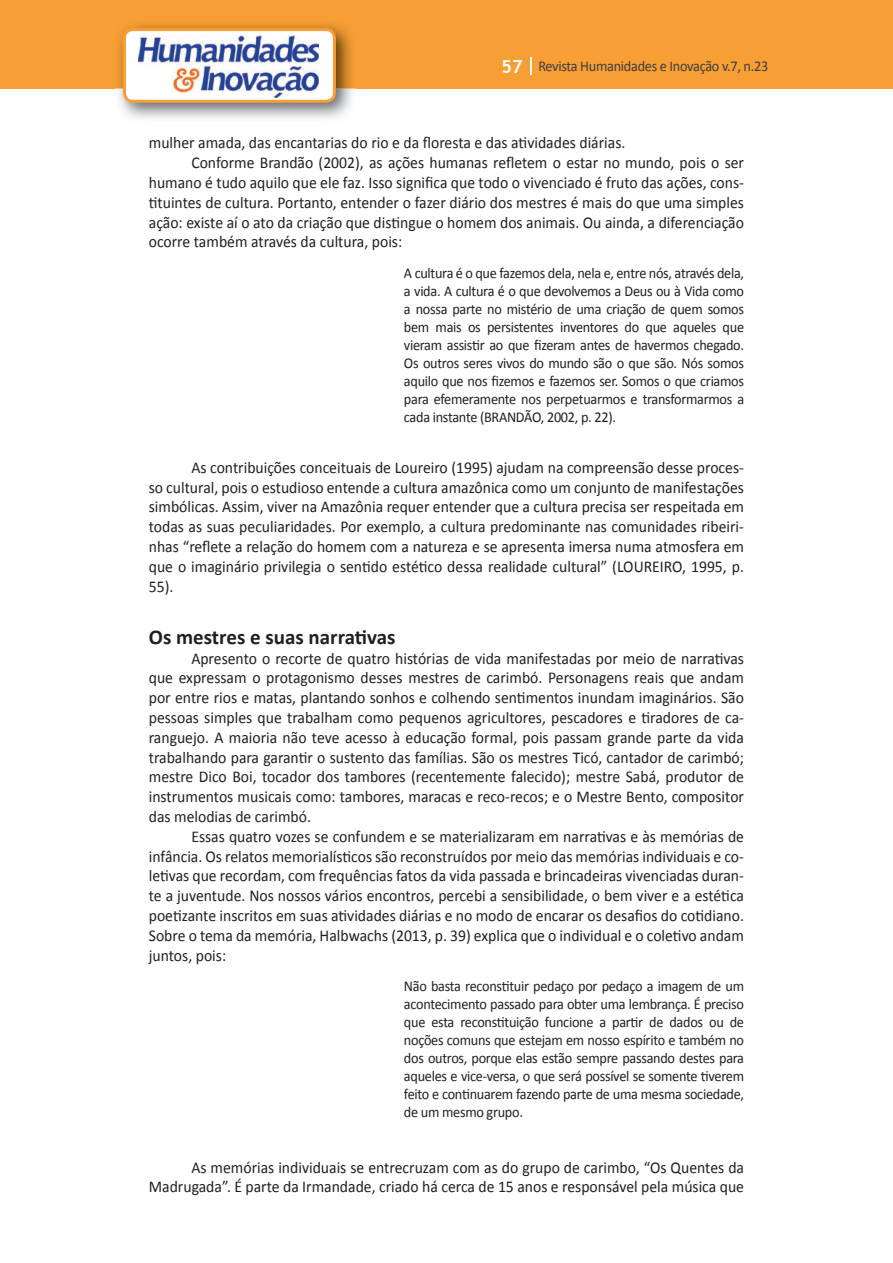
<style>
.page{position:relative;width:893px;height:1263px;background:#fff}
.page>*{position:absolute;margin:0;border:0;box-sizing:border-box;transform-origin:0 0}
.t1{font:700 21px "Calibri";color:#231f20}
.t2{font:16.5px/19.8px "Calibri";color:#231f20;text-align:justify;scale:.95 1}
.t3{font:15px/18px "Calibri";letter-spacing:-.02em;color:#231f20;text-align:justify;scale:.95 1}
.t4{font:15px "Calibri";letter-spacing:-.02em;color:#3e3e3f;scale:.95 1}
.s1{font-family:"Trebuchet MS";font-weight:700;font-size:18px;color:#fff}
</style>
<div class="page">
<div style="left:0;top:0;width:893px;height:88px;background:#f79e34"></div>
<svg style="left:530px;top:57px;width:2px;height:18px"></svg>
<img style="left:115px;top:24px;width:241px;height:95px">
<svg style="left:123px;top:28px;width:213px;height:75px"></svg>
<p class="t4" style="left:501px;top:57px;width:282px"><span class="s1">57</span> Revista Humanidades e Inovação v.7, n.23</p>
<p class="t2" style="left:149px;top:133px;width:503px">mulher amada, das encantarias do rio e da floresta e das atividades diárias.</p>
<p class="t2" style="left:191px;top:153px;width:583px">Conforme Brandão (2002), as ações humanas refletem o estar no mundo, pois o ser</p>
<p class="t2" style="left:149px;top:173px;width:628px">humano é tudo aquilo que ele faz. Isso significa que todo o vivenciado é fruto das ações, cons-</p>
<p class="t2" style="left:149px;top:193px;width:628px">tituintes de cultura. Portanto, entender o fazer diário dos mestres é mais do que uma simples</p>
<p class="t2" style="left:149px;top:212px;width:628px">ação: existe aí o ato da criação que distingue o homem dos animais. Ou ainda, a diferenciação</p>
<p class="t2" style="left:149px;top:232px;width:268px">ocorre também através da cultura, pois:</p>
<p class="t3" style="left:404px;top:264px;width:360px">A cultura é o que fazemos dela, nela e, entre nós, através dela, a vida. A cultura é o que devolvemos a Deus ou à Vida como a nossa parte no mistério de uma criação de quem somos bem mais os persistentes inventores do que aqueles que vieram assistir ao que fizeram antes de havermos chegado.<br>Os outros seres vivos do mundo são o que são. Nós somos aquilo que nos fizemos e fazemos ser. Somos o que criamos para efemeramente nos perpetuarmos e transformarmos a cada instante (BRANDÃO, 2002, p. 22).</p>
<p class="t2" style="left:149px;top:457px;width:628px;text-indent:43px">As contribuições conceituais de Loureiro (1995) ajudam na compreensão desse proces&shy;so cultural, pois o estudioso entende a cultura amazônica como um conjunto de manifestações simbólicas. Assim, viver na Amazônia requer entender que a cultura precisa ser respeitada em todas as suas peculiaridades. Por exemplo, a cultura predominante nas comunidades ribeiri&shy;nhas “reflete a relação do homem com a natureza e se apresenta imersa numa atmosfera em que o imaginário privilegia o sentido estético dessa realidade cultural” (LOUREIRO, 1995, p.<br>55).</p>
<p class="t1" style="left:149px;top:623px;width:248px">Os mestres e suas narrativas</p>
<p class="t2" style="left:149px;top:648px;width:628px;text-indent:43px">Apresento o recorte de quatro histórias de vida manifestadas por meio de narrativas que expressam o protagonismo desses mestres de carimbó. Personagens reais que andam por entre rios e matas, plantando sonhos e colhendo sentimentos inundam imaginários. São pessoas simples que trabalham como pequenos agricultores, pescadores e tiradores de ca&shy;ranguejo. A maioria não teve acesso à educação formal, pois passam grande parte da vida trabalhando para garantir o sustento das famílias. São os mestres Ticó, cantador de carimbó; mestre Dico Boi, tocador dos tambores (recentemente falecido); mestre Sabá, produtor de instrumentos musicais como: tambores, maracas e reco-recos; e o Mestre Bento, compositor das melodias de carimbó.</p>
<p class="t2" style="left:149px;top:826px;width:628px;text-indent:43px">Essas quatro vozes se confundem e se materializaram em narrativas e às memórias de infância. Os relatos memorialísticos são reconstruídos por meio das memórias individuais e co&shy;letivas que recordam, com frequências fatos da vida passada e brincadeiras vivenciadas duran&shy;te a juventude. Nos nossos vários encontros, percebi a sensibilidade, o bem viver e a estética poetizante inscritos em suas atividades diárias e no modo de encarar os desafios do cotidiano.<br>Sobre o tema da memória, Halbwachs (2013, p. 39) explica que o individual e o coletivo andam juntos, pois:</p>
<p class="t3" style="left:404px;top:977px;width:360px">Não basta reconstituir pedaço por pedaço a imagem de um acontecimento passado para obter uma lembrança. É preciso que esta reconstituição funcione a partir de dados ou de noções comuns que estejam em nosso espírito e também no dos outros, porque elas estão sempre passando destes para aqueles e vice-versa, o que será possível se somente tiverem feito e continuarem fazendo parte de uma mesma sociedade, de um mesmo grupo.</p>
<p class="t2" style="left:149px;top:1157px;width:628px;text-align:right">As memórias individuais se entrecruzam com as do grupo de carimbo, “Os Quentes da<br>Madrugada”. É parte da Irmandade, criado há cerca de 15 anos e responsável pela música que</p>
</div>
